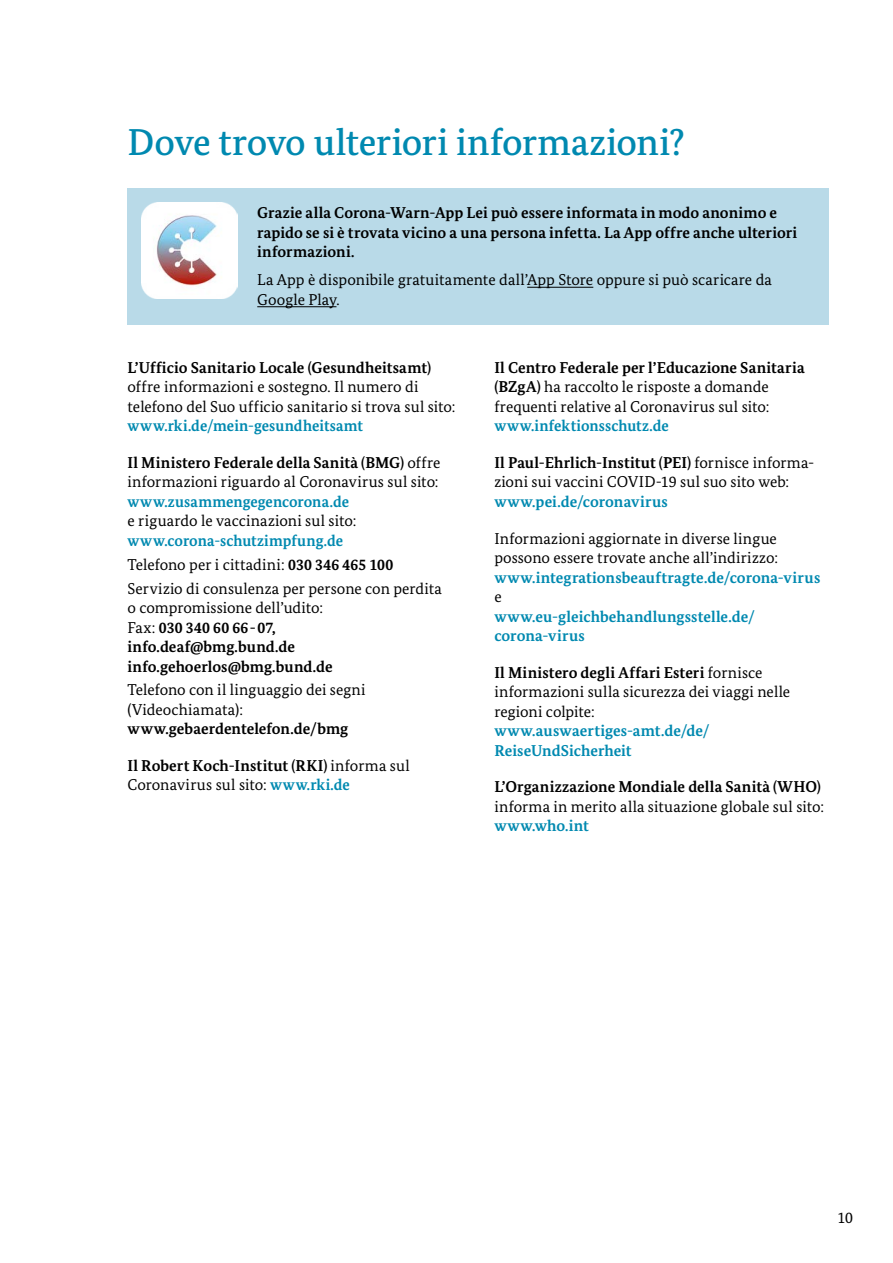
<style>
.page{position:relative;width:893px;height:1263px;background:#fff}
.page>*{position:absolute;margin:0;border:0;box-sizing:border-box;transform-origin:0 0}
.H2_Head_2_BMG{font:500 37.5px "Bundes Serif";letter-spacing:-.01em;color:#0089b0}
.P_Fließ_BMG{font:15.75px/19.5px "Bundes Serif";letter-spacing:.005em;color:#000}
.P_Fließ_BMG-2{font:700 15.75px/19.5px "Bundes Serif";letter-spacing:.005em;color:#000}
.P_Fließ_BMG-3{font:700 15.75px/19.5px "Bundes Serif";letter-spacing:.005em;color:#0089b0}
.s1{font-weight:700}
.s2{font-weight:700;color:#0089b0}
.s3{font-weight:400;color:#000}
</style>
<div class="page">
<div style="left:128px;top:189px;width:701px;height:136px;background:#b9dae8"></div>
<img style="left:141px;top:202px;width:97px;height:96px">
<hr style="left:527px;top:287px;width:66px;height:1px;background:#000">
<hr style="left:257px;top:306px;width:79px;height:1px;background:#000">
<h2 class="H2_Head_2_BMG" style="left:128px;top:119px;width:559px">Dove trovo ulteriori informazioni?</h2>
<p class="P_Fließ_BMG-2" style="left:257px;top:203px;width:542px">Grazie alla Corona-Warn-App Lei può essere informata in modo anonimo e rapido se si è trovata vicino a una persona infetta. La App offre anche ulteriori informazioni.</p>
<p class="P_Fließ_BMG" style="left:257px;top:270px;width:516px">La App è disponibile gratuitamente dall’App Store oppure si può scaricare da<br>Google Play.</p>
<p class="P_Fließ_BMG" style="left:128px;top:358px;width:329px"><span class="s1">L’Ufficio Sanitario Locale (Gesundheitsamt) </span>offre informazioni e sostegno. Il numero di telefono del Suo ufficio sanitario si trova sul sito: <span class="s2">www.rki.de/mein-gesundheitsamt</span></p>
<p class="P_Fließ_BMG" style="left:128px;top:453px;width:314px"><span class="s1">Il Ministero Federale della Sanità (BMG)</span> offre informazioni riguardo al Coronavirus sul sito: <span class="s2">www.zusammengegencorona.de</span></p>
<p class="P_Fließ_BMG" style="left:128px;top:511px;width:230px">e riguardo le vaccinazioni sul sito: <span class="s2">www.corona-schutzimpfung.de</span></p>
<p class="P_Fließ_BMG" style="left:128px;top:554px;width:267px">Telefono per i cittadini: <span class="s1">030 346 465 100</span></p>
<p class="P_Fließ_BMG" style="left:128px;top:578px;width:316px">Servizio di consulenza per persone con perdita o compromissione dell’udito:<br>Fax: <span class="s1">030 340 60 66-07, info.deaf@bmg.bund.de</span></p>
<p class="P_Fließ_BMG-2" style="left:128px;top:656px;width:207px">info.gehoerlos@bmg.bund.de</p>
<p class="P_Fließ_BMG" style="left:128px;top:680px;width:240px">Telefono con il linguaggio dei segni (Videochiamata): <span class="s1">www.gebaerdentelefon.de/bmg</span></p>
<p class="P_Fließ_BMG" style="left:128px;top:755px;width:284px"><span class="s1">Il Robert Koch-Institut (RKI)</span> informa sul<br>Coronavirus sul sito: <span class="s2">www.rki.de</span></p>
<p class="P_Fließ_BMG" style="left:494px;top:358px;width:312px"><span class="s1">Il Centro Federale per l’Educazione Sanitaria (BZgA)</span> ha raccolto le risposte a domande frequenti relative al Coronavirus sul sito: <span class="s2">www.infektionsschutz.de</span></p>
<p class="P_Fließ_BMG" style="left:494px;top:453px;width:321px"><span class="s1">Il Paul-Ehrlich-Institut (PEI)</span> fornisce informa&shy;zioni sui vaccini COVID-19 sul suo sito web: <span class="s2">www.pei.de/coronavirus</span></p>
<p class="P_Fließ_BMG-3" style="left:494px;top:528px;width:327px"><span class="s3">Informazioni aggiornate in diverse lingue possono essere trovate anche all’indirizzo: </span>www.integrationsbeauftragte.de/corona-virus <span class="s3">e<br></span>www.eu-gleichbehandlungsstelle.de/ corona-virus</p>
<p class="P_Fließ_BMG" style="left:494px;top:662px;width:297px"><span class="s1">Il Ministero degli Affari Esteri</span> fornisce informazioni sulla sicurezza dei viaggi nelle regioni colpite: <span class="s2">www.auswaertiges-amt.de/de/<br>ReiseUndSicherheit</span></p>
<p class="P_Fließ_BMG" style="left:494px;top:777px;width:331px"><span class="s1">L’Organizzazione Mondiale della Sanità (WHO) </span>informa in merito alla situazione globale sul sito: <span class="s2">www.who.int</span></p>
<p class="P_Fließ_BMG" style="left:837px;top:1208px;width:17px">10</p>
</div>
